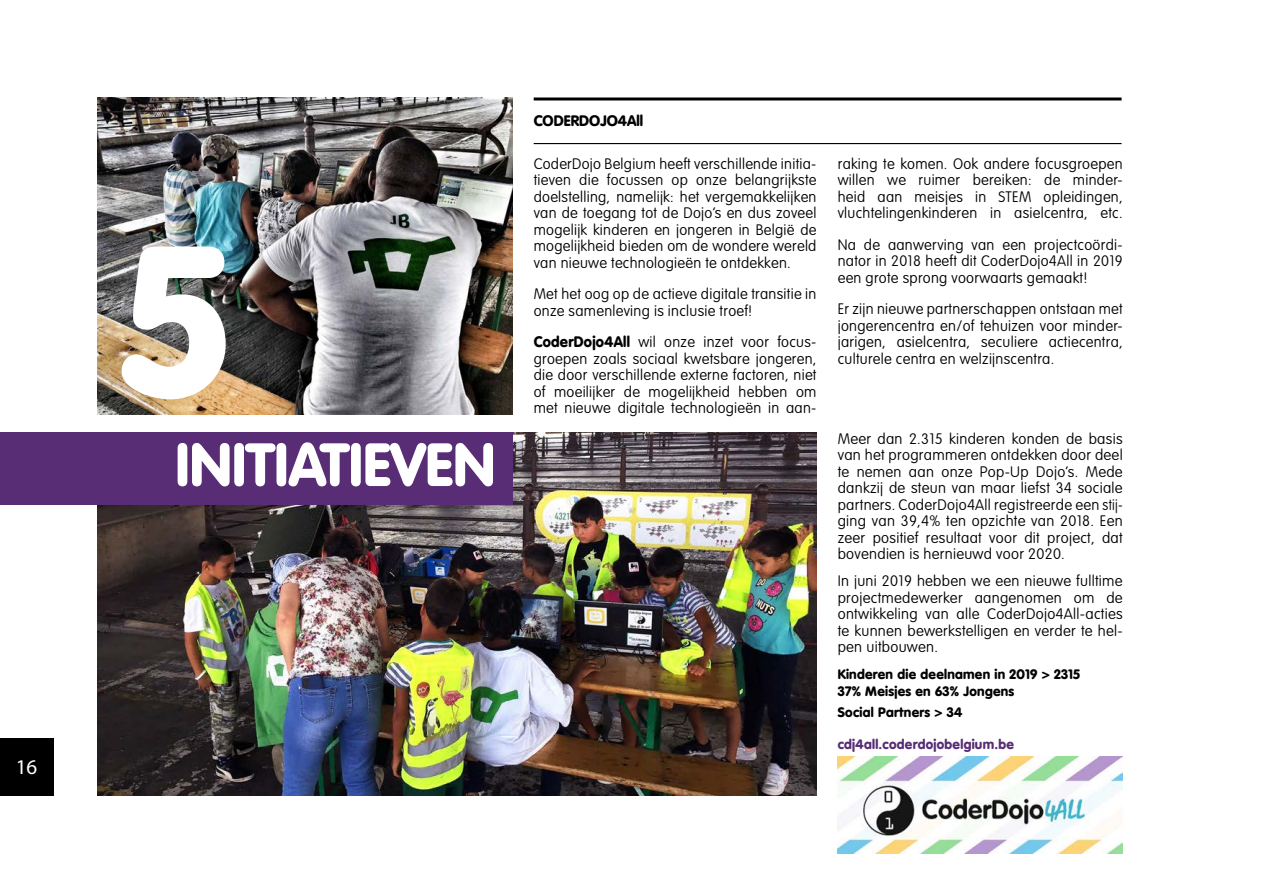
<style>
.page{position:relative;width:1263px;height:893px;background:#fff}
.page>*{position:absolute;margin:0;border:0;box-sizing:border-box;transform-origin:0 0}
.t1{font:900 210px "VAG Rounded";color:#fff}
.t2{font:900 60px "VAG Rounded";color:#fff}
.t3{font:21px "Myriad Pro";color:#fff}
.t4{font:100 15px/16.5px "VAG Rounded Std";letter-spacing:.02em;color:#000;text-align:justify}
.t5{font:900 15px "VAG Rounded";color:#000}
.t6{font:900 13.5px/16.5px "VAG Rounded";letter-spacing:.02em;color:#020203}
.t7{font:900 13.5px "VAG Rounded";letter-spacing:.02em;color:#582d76}
.s1{font-family:"VAG Rounded";font-weight:900}
</style>
<div class="page">
<img style="left:98px;top:98px;width:414px;height:316px">
<img style="left:98px;top:432px;width:718px;height:363px">
<img style="left:838px;top:756px;width:285px;height:97px">
<div style="left:0;top:738px;width:54px;height:57px;background:#000"></div>
<div style="left:0;top:432px;width:512px;height:72px;background:#582d76"></div>
<hr style="left:534px;top:97px;width:587px;height:3px;background:#000">
<hr style="left:534px;top:143px;width:587px;height:1px;background:#000">
<h3 class="t3" style="left:16px;top:754px;width:23px">16</h3>
<h1 class="t1" style="left:121px;top:195px;width:106px">5</h1>
<p class="t5" style="left:534px;top:112px;width:111px">CODERDOJO4All</p>
<p class="t4" style="left:534px;top:156px;width:284px">CoderDojo Belgium heeft verschillende initia&shy;tieven die focussen op onze belangrijkste doelstelling, namelijk: het vergemakkelijken van de toegang tot de Dojo’s en dus zoveel mogelijk kinderen en jongeren in België de mogelijkheid bieden om de wondere wereld van nieuwe technologieën te ontdekken.</p>
<p class="t4" style="left:534px;top:286px;width:284px">Met het oog op de actieve digitale transitie in onze samenleving is inclusie troef!</p>
<p class="t4" style="left:534px;top:334px;width:284px"><span class="s1">CoderDojo4All</span> wil onze inzet voor focus&shy;groepen zoals sociaal kwetsbare jongeren, die door verschillende externe factoren, niet of moeilijker de mogelijkheid hebben om met nieuwe digitale technologieën in aan-</p>
<p class="t4" style="left:838px;top:156px;width:286px">raking te komen. Ook andere focusgroepen willen we ruimer bereiken: de minder&shy;heid aan meisjes in STEM opleidingen, vluchtelingenkinderen in asielcentra, etc.</p>
<p class="t4" style="left:838px;top:237px;width:286px">Na de aanwerving van een projectcoördi&shy;nator in 2018 heeft dit CoderDojo4All in 2019 een grote sprong voorwaarts gemaakt!</p>
<p class="t4" style="left:838px;top:301px;width:286px">Er zijn nieuwe partnerschappen ontstaan met jongerencentra en/of tehuizen voor minder&shy;jarigen, asielcentra, seculiere actiecentra,</p>
<p class="t4" style="left:838px;top:351px;width:218px">culturele centra en welzijnscentra.</p>
<h2 class="t2" style="left:175px;top:429px;width:322px">INITIATIEVEN</h2>
<p class="t4" style="left:838px;top:431px;width:286px">Meer dan 2.315 kinderen konden de basis van het programmeren ontdekken door deel te nemen aan onze Pop-Up Dojo’s. Mede dankzij de steun van maar liefst 34 sociale partners. CoderDojo4All registreerde een stij&shy;ging van 39,4% ten opzichte van 2018. Een zeer positief resultaat voor dit project, dat bovendien is hernieuwd voor 2020.</p>
<p class="t4" style="left:838px;top:573px;width:286px">In juni 2019 hebben we een nieuwe fulltime projectmedewerker aangenomen om de ontwikkeling van alle CoderDojo4All-acties te kunnen bewerkstelligen en verder te hel&shy;pen uitbouwen.</p>
<p class="t6" style="left:838px;top:666px;width:244px">Kinderen die deelnamen in 2019 &gt; 2315<br>37% Meisjes en 63% Jongens</p>
<p class="t6" style="left:838px;top:703px;width:126px">Social Partners &gt; 34</p>
<p class="t7" style="left:838px;top:736px;width:178px">cdj4all.coderdojobelgium.be</p>
</div>
